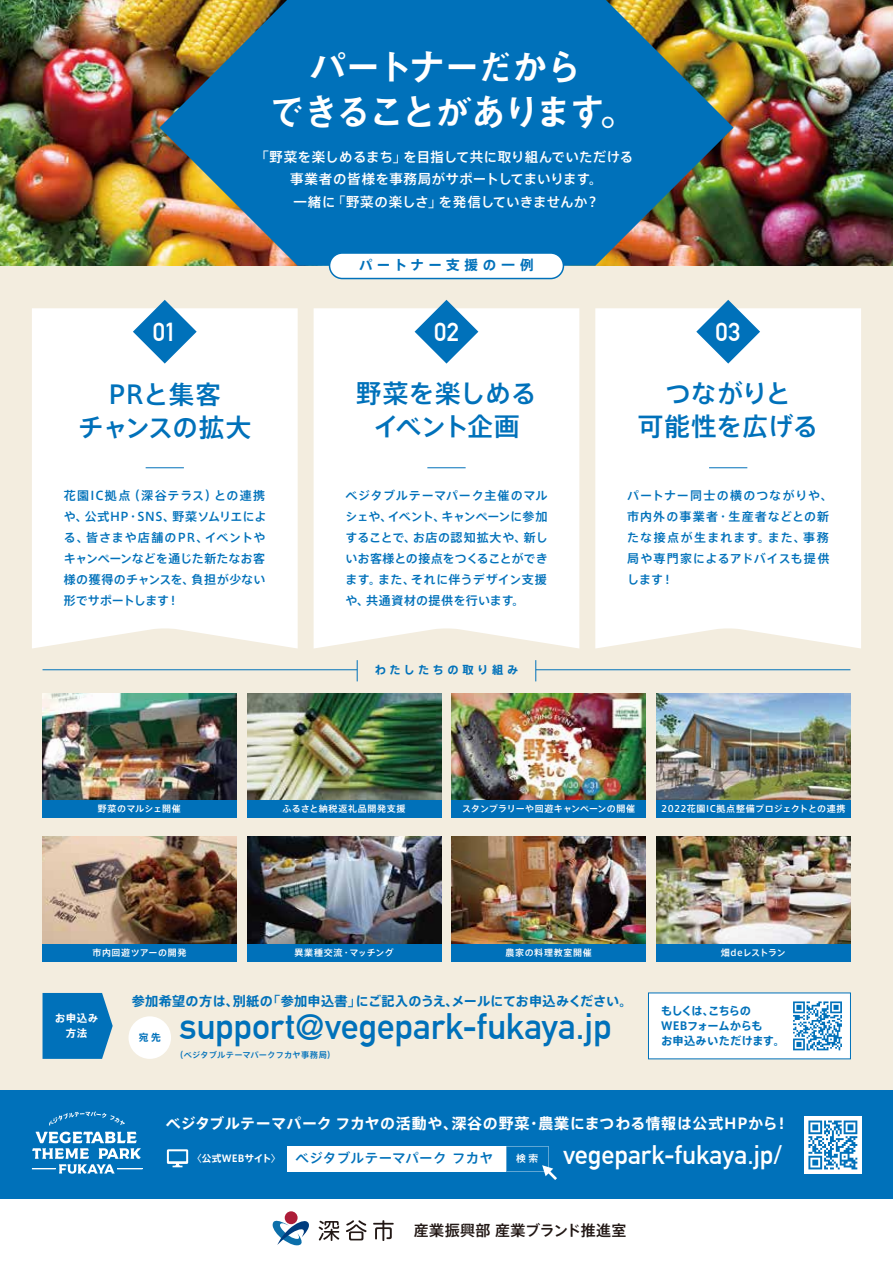
<style>
.page{position:relative;width:893px;height:1263px;background:#fff}
.page>*{position:absolute;margin:0;border:0;box-sizing:border-box;transform-origin:0 0}
.t1{font:37.5px/45px "Midashi Go Pro MB31";letter-spacing:-.105em;color:#fff;text-align:center}
.t2{font:700 36px "DIN Alternate";letter-spacing:-.01em;color:#0071ba}
.t3{font:700 26.25px "DIN Alternate";letter-spacing:-.005em;color:#fff}
.t4{font:500 25.5px/33px "Axis Std";color:#0071ba;text-align:center}
.t5{font:700 25.5px "DIN Alternate";color:#fff}
.t6{font:700 15px "Axis Std";letter-spacing:.04em;color:#fff}
.t7{font:500 15px "Axis Std";letter-spacing:.025em;color:#221815}
.t8{font:500 13.5px/22.5px "Axis Std";letter-spacing:.01em;color:#fff;text-align:center}
.t9{font:500 13.5px "Axis Std";letter-spacing:.025em;color:#0071ba}
.t10{font:700 13.5px "Axis Std";letter-spacing:.325em;color:#0071ba}
.t11{font:700 13.2px "Axis Std";letter-spacing:.025em;color:#0071ba}
.t12{font:500 12px/21px "Axis Std";letter-spacing:.03em;color:#0071ba;text-align:justify}
.t13{font:500 12px/21px "Axis Std";letter-spacing:.085em;color:#0071ba}
.t14{font:700 11.25px/15px "Axis Std";letter-spacing:-.045em;color:#0071ba}
.t15{font:700 11.25px "Axis Std";letter-spacing:.015em;color:#0071ba}
.t16{font:700 11.25px "Axis Std";letter-spacing:.31em;color:#0071ba}
.t17{font:700 10.5px/15px "Axis Std";letter-spacing:.05em;color:#fff;text-align:center}
.t18{font:700 9.75px "Axis Std";letter-spacing:.025em;color:#fff}
.t19{font:700 9.75px "Axis Std";color:#0071ba}
.t20{font:500 9.75px "Axis Std";color:#fff}
.t21{font:500 9px "Axis Std";letter-spacing:.05em;color:#fff}
.t22{font:500 9px "Axis Std";letter-spacing:.005em;color:#fff}
.t23{font:500 9px "Axis Std";letter-spacing:.07em;color:#fff}
.t24{font:500 9px "Axis Std";letter-spacing:.02em;color:#fff}
.t25{font:500 9px "Axis Std";letter-spacing:.08em;color:#fff}
.t26{font:500 9px "Axis Std";letter-spacing:-.035em;color:#fff}
.t27{font:500 8.25px "Axis Std";letter-spacing:.02em;color:#0071ba}
</style>
<div class="page">
<div style="left:0;top:0;width:893px;height:1091px;background:#f3eddf"></div>
<div style="left:648px;top:992px;width:203px;height:67px;background:#fff"></div>
<img style="left:43px;top:693px;width:194px;height:107px">
<img style="left:247px;top:693px;width:194px;height:107px">
<img style="left:452px;top:693px;width:194px;height:107px">
<img style="left:656px;top:693px;width:194px;height:107px">
<img style="left:43px;top:837px;width:194px;height:107px">
<img style="left:247px;top:837px;width:194px;height:107px">
<img style="left:452px;top:837px;width:194px;height:107px">
<img style="left:656px;top:837px;width:194px;height:107px">
<img style="left:733px;top:0;width:160px;height:266px">
<img style="left:0;top:0;width:159px;height:266px">
<img style="left:159px;top:0;width:574px;height:266px">
<div style="left:0;top:1091px;width:893px;height:108px;background:#0071ba"></div>
<div style="left:595px;top:308px;width:266px;height:340px;background:#fff"></div>
<div style="left:314px;top:308px;width:265px;height:340px;background:#fff"></div>
<div style="left:32px;top:308px;width:266px;height:340px;background:#fff"></div>
<hr style="left:709px;top:467px;width:38px;height:1px;background:#0071ba">
<svg style="left:43px;top:993px;width:70px;height:66px"></svg>
<div style="left:129px;top:1016px;width:42px;height:43px;background:#fff;border-radius:50%"></div>
<div style="left:43px;top:800px;width:194px;height:17px;background:#0071ba"></div>
<div style="left:247px;top:800px;width:194px;height:17px;background:#0071ba"></div>
<div style="left:452px;top:800px;width:194px;height:17px;background:#0071ba"></div>
<div style="left:656px;top:800px;width:194px;height:17px;background:#0071ba"></div>
<div style="left:43px;top:944px;width:194px;height:17px;background:#0071ba"></div>
<div style="left:247px;top:944px;width:194px;height:17px;background:#0071ba"></div>
<div style="left:452px;top:944px;width:194px;height:17px;background:#0071ba"></div>
<div style="left:656px;top:944px;width:194px;height:17px;background:#0071ba"></div>
<hr style="left:427px;top:467px;width:39px;height:1px;background:#0071ba">
<hr style="left:146px;top:467px;width:38px;height:1px;background:#0071ba">
<svg style="left:285px;top:1211px;width:13px;height:13px"></svg>
<svg style="left:272px;top:1214px;width:37px;height:31px"></svg>
<svg style="left:319px;top:1221px;width:20px;height:20px"></svg>
<svg style="left:346px;top:1220px;width:20px;height:20px"></svg>
<svg style="left:373px;top:1220px;width:21px;height:21px"></svg>
<svg style="left:49px;top:1111px;width:76px;height:14px"></svg>
<svg style="left:32px;top:1131px;width:110px;height:43px"></svg>
<div style="left:287px;top:1146px;width:219px;height:25px;background:#fff"></div>
<svg style="left:506px;top:1146px;width:51px;height:34px"></svg>
<div style="left:804px;top:1116px;width:58px;height:58px;background:#fff"></div>
<svg style="left:167px;top:1149px;width:21px;height:18px"></svg>
<svg style="left:808px;top:1120px;width:49px;height:49px"></svg>
<svg style="left:133px;top:300px;width:64px;height:64px"></svg>
<svg style="left:415px;top:300px;width:63px;height:64px"></svg>
<svg style="left:696px;top:300px;width:64px;height:64px"></svg>
<svg style="left:793px;top:1001px;width:49px;height:49px"></svg>
<div style="left:330px;top:253px;width:233px;height:26px;background:#fff;border-radius:13px"></div>
<div style="left:329px;top:252px;width:235px;height:27px;border:2px solid #0071ba;border-radius:13px"></div>
<hr style="left:43px;top:669px;width:314px;height:1px;background:#0071ba">
<hr style="left:536px;top:669px;width:314px;height:1px;background:#0071ba">
<svg style="left:357px;top:660px;width:1px;height:21px"></svg>
<svg style="left:535px;top:660px;width:1px;height:21px"></svg>
<h1 class="t1" style="left:268px;top:40px;width:370px">パートナーだから<br>できることがあります。</h1>
<p class="t8" style="left:255px;top:144px;width:379px">「野菜を楽しめるまち」を目指して共に取り組んでいただける事業者の皆様を事務局がサポートしてまいります。<br>一緒に「野菜の楽しさ」を発信していきませんか？</p>
<p class="t10" style="left:359px;top:255px;width:176px">パートナー支援の一例</p>
<h3 class="t5" style="left:153px;top:312px;width:26px">01</h3>
<h3 class="t5" style="left:434px;top:312px;width:26px">02</h3>
<h3 class="t5" style="left:716px;top:312px;width:27px">03</h3>
<h3 class="t4" style="left:78px;top:376px;width:175px">PRと集客<br>チャンスの拡大</h3>
<p class="t12" style="left:64px;top:484px;width:204px">花園IC拠点（深谷テラス）との連携や、公式HP・SNS、野菜ソムリエによる、皆さまや店舗のPR、イベントやキャンペーンなどを通じた新たなお客様の獲得のチャンスを、負担が少ない形でサポートします！</p>
<h3 class="t4" style="left:356px;top:375px;width:182px">野菜を楽しめるイベント企画</h3>
<p class="t12" style="left:345px;top:484px;width:204px">ベジタブルテーマパーク主催のマルシェや、イベント、キャンペーンに参加することで、お店の認知拡大や、新しいお客様との接点をつくることができます。また、それに伴うデザイン支援や、共通資材の提供を行います。</p>
<p class="t16" style="left:375px;top:661px;width:145px">わたしたちの取り組み</p>
<h3 class="t4" style="left:638px;top:375px;width:182px">つながりと<br>可能性を広げる</h3>
<p class="t13" style="left:627px;top:484px;width:207px">パートナー同士の横のつながりや、市内外の事業者・生産者などとの新たな接点が生まれます。また、事務局や専門家によるアドバイスも提供します！</p>
<p class="t24" style="left:98px;top:802px;width:84px">野菜のマルシェ開催</p>
<p class="t23" style="left:283px;top:802px;width:125px">ふるさと納税返礼品開発支援</p>
<p class="t22" style="left:462px;top:802px;width:174px">スタンプラリーや回遊キャンペーンの開催</p>
<p class="t21" style="left:661px;top:802px;width:186px">2022花園IC拠点整備プロジェクトとの連携</p>
<p class="t21" style="left:92px;top:945px;width:95px">市内回遊ツアーの開発</p>
<p class="t21" style="left:294px;top:945px;width:101px">異業種交流・マッチング</p>
<p class="t25" style="left:506px;top:945px;width:88px">農家の料理教室開催</p>
<p class="t26" style="left:721px;top:945px;width:66px">畑deレストラン</p>
<p class="t17" style="left:55px;top:1010px;width:45px">お申込み方法</p>
<p class="t11" style="left:132px;top:991px;width:502px">参加希望の方は、別紙の「参加申込書」にご記入のうえ、メールにてお申込みください。</p>
<p class="t14" style="left:661px;top:1003px;width:103px">もしくは、こちらの<br>WEBフォームからも</p>
<h2 class="t2" style="left:180px;top:998px;width:434px">support@vegepark-fukaya.jp</h2>
<p class="t19" style="left:139px;top:1029px;width:24px">宛 先</p>
<p class="t15" style="left:661px;top:1032px;width:126px">お申込みいただけます。</p>
<p class="t27" style="left:175px;top:1048px;width:162px">（ベジタブルテーマパークフカヤ事務局）</p>
<p class="t6" style="left:166px;top:1112px;width:625px">ベジタブルテーマパーク フカヤの活動や、深谷の野菜・農業にまつわる情報は公式HPから！</p>
<p class="t18" style="left:192px;top:1151px;width:91px">〈公式WEBサイト〉</p>
<p class="t9" style="left:296px;top:1148px;width:199px">ベジタブルテーマパーク フカヤ</p>
<p class="t20" style="left:516px;top:1151px;width:24px">検 索</p>
<h3 class="t3" style="left:563px;top:1135px;width:220px">vegepark-fukaya.jp/</h3>
<p class="t7" style="left:414px;top:1219px;width:214px">産業振興部 産業ブランド推進室</p>
</div>
